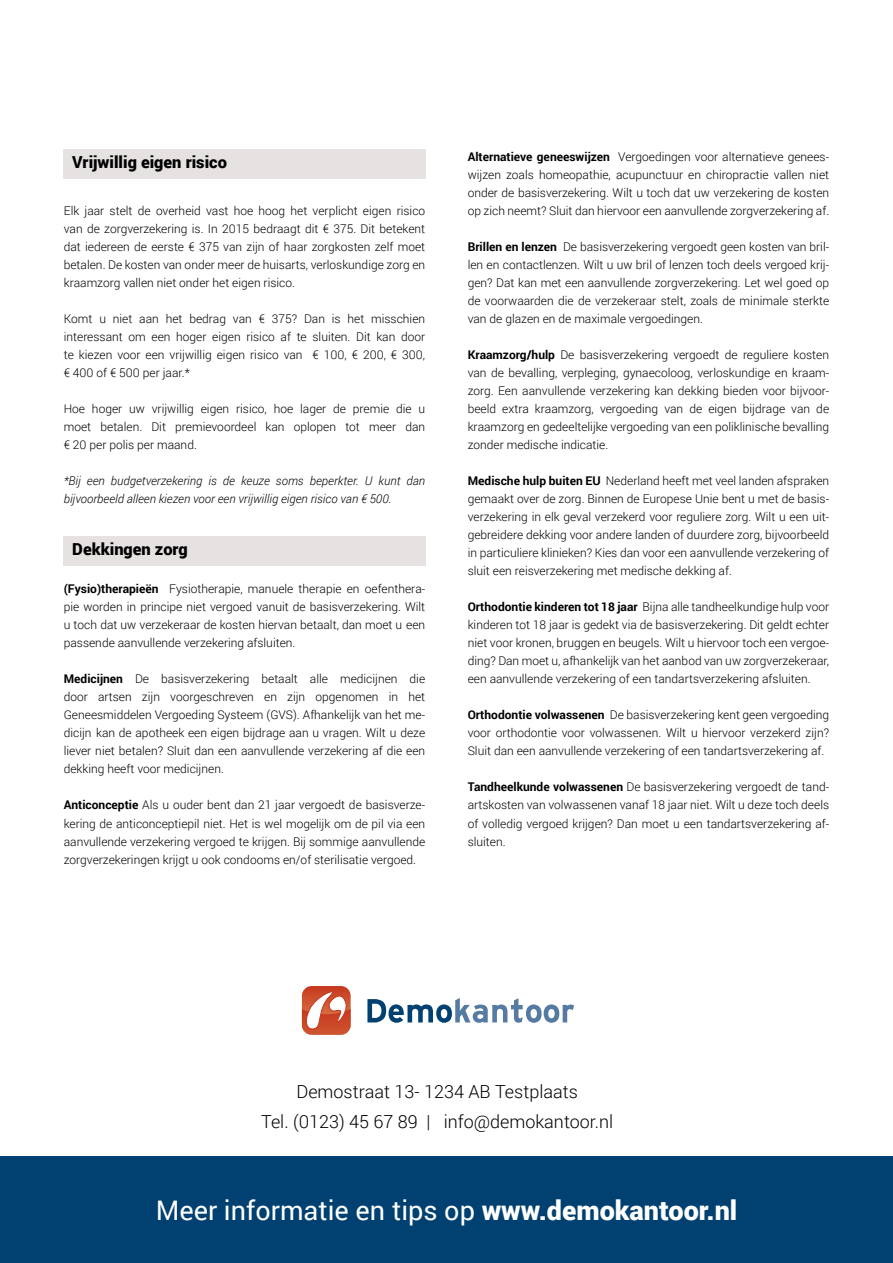
<style>
.page{position:relative;width:893px;height:1263px;background:#fff}
.page>*{position:absolute;margin:0;border:0;box-sizing:border-box;transform-origin:0 0}
.t1{font:27px "Roboto";color:#fff}
.t2{font:300 18px/30px "Roboto";color:#000;text-align:center}
.t3{font:900 16.5px "Roboto";color:#000}
.t4{font:300 12px/18px "Roboto";color:#000;text-align:justify}
.t5{font:italic 300 12px/18px "Roboto";color:#000}
.s1{font-weight:700}
.s2{font-weight:900}
</style>
<div class="page">
<svg style="left:367px;top:998px;width:207px;height:25px"></svg>
<svg style="left:302px;top:986px;width:49px;height:49px"></svg>
<div style="left:64px;top:149px;width:362px;height:30px;background:#e6e2e1"></div>
<div style="left:64px;top:536px;width:362px;height:30px;background:#e6e2e1"></div>
<div style="left:0;top:1157px;width:893px;height:106px;background:#004171"></div>
<h3 class="t3" style="left:72px;top:151px;width:156px">Vrijwillig eigen risico</h3>
<p class="t4" style="left:64px;top:202px;width:363px">Elk jaar stelt de overheid vast hoe hoog het verplicht eigen risico van de zorgverzekering is. In 2015 bedraagt dit € 375. Dit betekent dat iedereen de eerste € 375 van zijn of haar zorgkosten zelf moet betalen. De kosten van onder meer de huisarts, verloskundige zorg en kraamzorg vallen niet onder het eigen risico.</p>
<p class="t4" style="left:64px;top:310px;width:363px">Komt u niet aan het bedrag van € 375? Dan is het misschien interessant om een hoger eigen risico af te sluiten. Dit kan door te kiezen voor een vrijwillig eigen risico van € 100, € 200, € 300, € 400 of € 500 per jaar.*</p>
<p class="t4" style="left:64px;top:400px;width:363px">Hoe hoger uw vrijwillig eigen risico, hoe lager de premie die u moet betalen. Dit premievoordeel kan oplopen tot meer dan € 20 per polis per maand.</p>
<p class="t5" style="left:64px;top:472px;width:363px">*Bij een budgetverzekering is de keuze soms beperkter. U kunt dan bijvoorbeeld alleen kiezen voor een vrijwillig eigen risico van € 500.</p>
<h3 class="t3" style="left:72px;top:538px;width:117px">Dekkingen zorg</h3>
<p class="t4" style="left:64px;top:580px;width:363px"><span class="s1">(Fysio)therapieën</span> Fysiotherapie, manuele therapie en oefenthera&shy;pie worden in principe niet vergoed vanuit de basisverzekering. Wilt u toch dat uw verzekeraar de kosten hiervan betaalt, dan moet u een passende aanvullende verzekering afsluiten.</p>
<p class="t4" style="left:64px;top:670px;width:363px"><span class="s1">Medicijnen</span> De basisverzekering betaalt alle medicijnen die door artsen zijn voorgeschreven en zijn opgenomen in het Geneesmiddelen Vergoeding Systeem (GVS). Afhankelijk van het me&shy;dicijn kan de apotheek een eigen bijdrage aan u vragen. Wilt u deze liever niet betalen? Sluit dan een aanvullende verzekering af die een dekking heeft voor medicijnen.</p>
<p class="t4" style="left:64px;top:796px;width:363px"><span class="s1">Anticonceptie</span> Als u ouder bent dan 21 jaar vergoedt de basisverze&shy;kering de anticonceptiepil niet. Het is wel mogelijk om de pil via een aanvullende verzekering vergoed te krijgen. Bij sommige aanvullende zorgverzekeringen krijgt u ook condooms en/of sterilisatie vergoed.</p>
<p class="t4" style="left:468px;top:148px;width:363px"><span class="s1">Alternatieve geneeswijzen</span> Vergoedingen voor alternatieve genees&shy;wijzen zoals homeopathie, acupunctuur en chiropractie vallen niet onder de basisverzekering. Wilt u toch dat uw verzekering de kosten op zich neemt? Sluit dan hiervoor een aanvullende zorgverzekering af.</p>
<p class="t4" style="left:468px;top:238px;width:363px"><span class="s1">Brillen en lenzen</span> De basisverzekering vergoedt geen kosten van bril&shy;len en contactlenzen. Wilt u uw bril of lenzen toch deels vergoed krij&shy;gen? Dat kan met een aanvullende zorgverzekering. Let wel goed op de voorwaarden die de verzekeraar stelt, zoals de minimale sterkte van de glazen en de maximale vergoedingen.</p>
<p class="t4" style="left:468px;top:346px;width:363px"><span class="s1">Kraamzorg/hulp</span> De basisverzekering vergoedt de reguliere kosten van de bevalling, verpleging, gynaecoloog, verloskundige en kraam&shy;zorg. Een aanvullende verzekering kan dekking bieden voor bijvoor&shy;beeld extra kraamzorg, vergoeding van de eigen bijdrage van de kraamzorg en gedeeltelijke vergoeding van een poliklinische bevalling zonder medische indicatie.</p>
<p class="t4" style="left:468px;top:472px;width:363px"><span class="s1">Medische hulp buiten EU</span> Nederland heeft met veel landen afspraken gemaakt over de zorg. Binnen de Europese Unie bent u met de basis&shy;verzekering in elk geval verzekerd voor reguliere zorg. Wilt u een uit&shy;gebreidere dekking voor andere landen of duurdere zorg, bijvoorbeeld in particuliere klinieken? Kies dan voor een aanvullende verzekering of sluit een reisverzekering met medische dekking af.</p>
<p class="t4" style="left:468px;top:598px;width:363px"><span class="s1">Orthodontie kinderen tot 18 jaar</span> Bijna alle tandheelkundige hulp voor kinderen tot 18 jaar is gedekt via de basisverzekering. Dit geldt echter niet voor kronen, bruggen en beugels. Wilt u hiervoor toch een vergoe&shy;ding? Dan moet u, afhankelijk van het aanbod van uw zorgverzekeraar, een aanvullende verzekering of een tandartsverzekering afsluiten.</p>
<p class="t4" style="left:468px;top:706px;width:363px"><span class="s1">Orthodontie volwassenen</span> De basisverzekering kent geen vergoeding voor orthodontie voor volwassenen. Wilt u hiervoor verzekerd zijn?<br>Sluit dan een aanvullende verzekering of een tandartsverzekering af.</p>
<p class="t4" style="left:468px;top:778px;width:363px"><span class="s1">Tandheelkunde volwassenen</span> De basisverzekering vergoedt de tand&shy;artskosten van volwassenen vanaf 18 jaar niet. Wilt u deze toch deels of volledig vergoed krijgen? Dan moet u een tandartsverzekering af&shy;sluiten.</p>
<h2 class="t2" style="left:261px;top:1075px;width:354px">Demostraat 13- 1234 AB Testplaats<br>Tel. (0123) 45 67 89 | info@demokantoor.nl</h2>
<h1 class="t1" style="left:156px;top:1191px;width:583px">Meer informatie en tips op <span class="s2">www.demokantoor.nl</span></h1>
</div>
